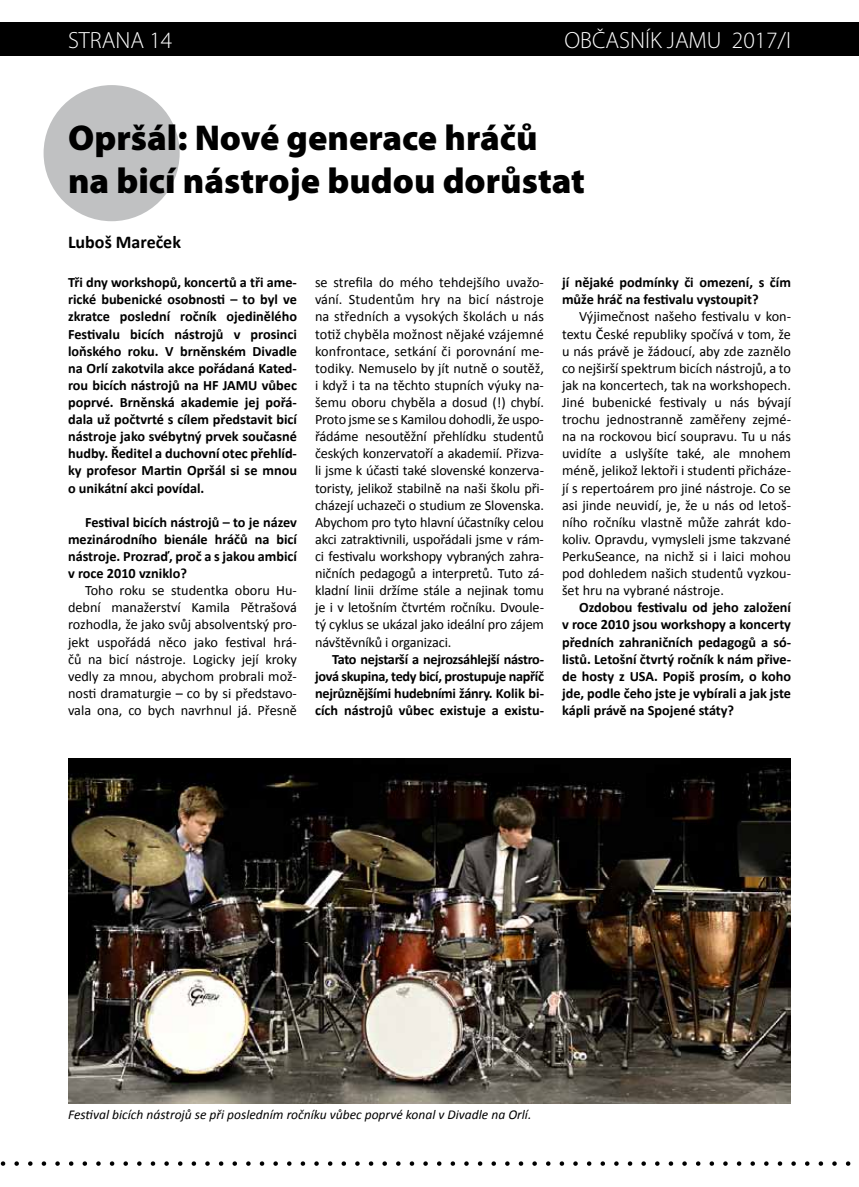
<style>
.page{position:relative;width:859px;height:1187px;background:#fff}
.page>*{position:absolute;margin:0;border:0;box-sizing:border-box;transform-origin:0 0}
.t1{font:900 36px/43.2px "Myriad Pro";color:#000}
.t2{font:300 23.55px "Myriad Pro";color:#fff}
.t3{font:700 18px "Calibri";color:#000}
.t4{font:14.25px/17.1px "Calibri";letter-spacing:-.01em;color:#000;text-align:justify}
.t5{font:700 14.25px/17.1px "Calibri";color:#000;text-align:justify}
.t6{font:italic 13.5px "Calibri";color:#000}
</style>
<div class="page">
<div style="left:0;top:22px;width:859px;height:34px;background:#000"></div>
<svg style="left:0;top:1161px;width:851px;height:4px"></svg>
<div style="left:44px;top:85px;width:136px;height:136px;background:#c0c1c2;border-radius:50%"></div>
<img style="left:68px;top:758px;width:723px;height:345px">
<h2 class="t2" style="left:68px;top:26px;width:106px">STRANA 14</h2>
<h2 class="t2" style="left:564px;top:26px;width:228px">OBČASNÍK JAMU 2017/I</h2>
<h1 class="t1" style="left:68px;top:114px;width:518px">Opršál: Nové generace hráčů na bicí nástroje budou dorůstat</h1>
<p class="t3" style="left:68px;top:229px;width:114px">Luboš Mareček</p>
<p class="t5" style="left:68px;top:273px;width:230px">Tři dny workshopů, koncertů a tři ame&shy;rické bubenické osobnosti – to byl ve zkratce poslední ročník ojedinělého Festivalu bicích nástrojů v prosinci loňského roku. V brněnském Divadle na Orlí zakotvila akce pořádaná Kated&shy;rou bicích nástrojů na HF JAMU vůbec poprvé. Brněnská akademie jej pořá&shy;dala už počtvrté s cílem představit bicí nástroje jako svébytný prvek současné hudby. Ředitel a duchovní otec přehlíd&shy;ky profesor Martin Opršál si se mnou o unikátní akci povídal.</p>
<p class="t5" style="left:68px;top:513px;width:230px;text-indent:17px">Festival bicích nástrojů – to je název mezinárodního bienále hráčů na bicí nástroje. Prozraď, proč a s jakou ambicí v roce 2010 vzniklo?</p>
<p class="t4" style="left:68px;top:581px;width:230px;text-indent:17px">Toho roku se studentka oboru Hu&shy;dební manažerství Kamila Pětrašová rozhodla, že jako svůj absolventský pro&shy;jekt uspořádá něco jako festival hrá&shy;čů na bicí nástroje. Logicky její kroky vedly za mnou, abychom probrali mož&shy;nosti dramaturgie – co by si představo&shy;vala ona, co bych navrhnul já. Přesně</p>
<p class="t5" style="left:562px;top:273px;width:230px">jí nějaké podmínky či omezení, s čím může hráč na festivalu vystoupit?</p>
<p class="t4" style="left:562px;top:308px;width:230px;text-indent:17px">Výjimečnost našeho festivalu v kon&shy;textu České republiky spočívá v tom, že u nás právě je žádoucí, aby zde zaznělo co nejširší spektrum bicích nástrojů, a to jak na koncertech, tak na workshopech.<br>Jiné bubenické festivaly u nás bývají trochu jednostranně zaměřeny zejmé&shy;na na rockovou bicí soupravu. Tu u nás uvidíte a uslyšíte také, ale mnohem méně, jelikož lektoři i studenti přicháze&shy;jí s repertoárem pro jiné nástroje. Co se asi jinde neuvidí, je, že u nás od letoš&shy;ního ročníku vlastně může zahrát kdo&shy;koliv. Opravdu, vymysleli jsme takzvané PerkuSeance, na nichž si i laici mohou pod dohledem našich studentů vyzkou&shy;šet hru na vybrané nástroje.</p>
<p class="t5" style="left:562px;top:598px;width:230px;text-indent:17px">Ozdobou festivalu od jeho založení v roce 2010 jsou workshopy a koncerty předních zahraničních pedagogů a só&shy;listů. Letošní čtvrtý ročník k nám přive&shy;de hosty z USA. Popiš prosím, o koho jde, podle čeho jste je vybírali a jak jste kápli právě na Spojené státy?</p>
<p class="t4" style="left:315px;top:273px;width:230px">se strefila do mého tehdejšího uvažo&shy;vání. Studentům hry na bicí nástroje na středních a vysokých školách u nás totiž chyběla možnost nějaké vzájemné konfrontace, setkání či porovnání me&shy;todiky. Nemuselo by jít nutně o soutěž, i když i ta na těchto stupních výuky na&shy;šemu oboru chyběla a dosud (!) chybí.<br>Proto jsme se s Kamilou dohodli, že uspo&shy;řádáme nesoutěžní přehlídku studentů českých konzervatoří a akademií. Přizva&shy;li jsme k účasti také slovenské konzerva&shy;toristy, jelikož stabilně na naši školu při&shy;cházejí uchazeči o studium ze Slovenska.<br>Abychom pro tyto hlavní účastníky celou akci zatraktivnili, uspořádali jsme v rám&shy;ci festivalu workshopy vybraných zahra&shy;ničních pedagogů a interpretů. Tuto zá&shy;kladní linii držíme stále a nejinak tomu je i v letošním čtvrtém ročníku. Dvoule&shy;tý cyklus se ukázal jako ideální pro zájem návštěvníků i organizaci.</p>
<p class="t5" style="left:315px;top:649px;width:230px;text-indent:17px">Tato nejstarší a nejrozsáhlejší nástro&shy;jová skupina, tedy bicí, prostupuje napříč nejrůznějšími hudebními žánry. Kolik bi&shy;cích nástrojů vůbec existuje a existu-</p>
<p class="t6" style="left:68px;top:1105px;width:465px">Festival bicích nástrojů se při posledním ročníku vůbec poprvé konal v Divadle na Orlí.</p>
</div>
